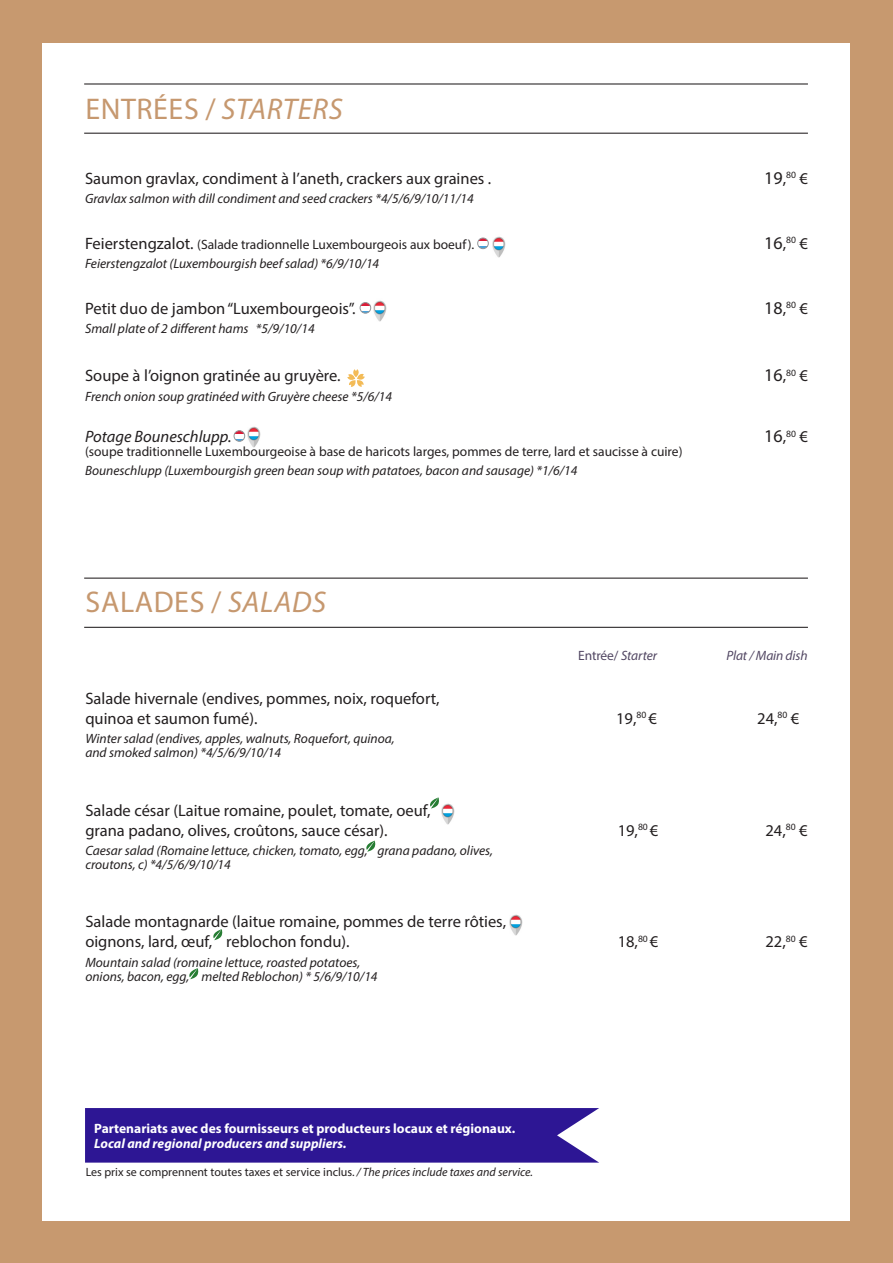
<style>
.page{position:relative;width:893px;height:1263px;background:#c7996f}
.page>*{position:absolute;margin:0;border:0;box-sizing:border-box;transform-origin:0 0}
.t1{font:30px "Myriad Pro";letter-spacing:.02em;color:#c6986f}
.t2{font:18px "Myriad Pro";color:#231f20}
.t3{font:16.5px "Myriad Pro";color:#231f20}
.t4{font:italic 16.5px "Myriad Pro";color:#231f20}
.t5{font:italic 13.5px "Myriad Pro";color:#231f20}
.t6{font:13.5px "Myriad Pro";color:#231f20}
.t7{font:700 13.5px "Myriad Pro";color:#fff}
.t8{font:italic 700 13.5px "Myriad Pro";color:#fff}
.t9{font:13.5px "Myriad Pro";letter-spacing:-.01em;color:#514662}
.t10{font:italic 13.5px "Myriad Pro";letter-spacing:-.01em;color:#514662}
.t11{font:12px "Myriad Pro";color:#231f20}
.s1{font-style:italic}
.s2{font-size:16.5px}
</style>
<div class="page">
<div style="left:43px;top:43px;width:807px;height:1177px;background:#fff"></div>
<hr style="left:84px;top:83px;width:724px;height:2px;background:#231f20">
<hr style="left:84px;top:133px;width:724px;height:1px;background:#231f20">
<hr style="left:84px;top:578px;width:724px;height:1px;background:#231f20">
<hr style="left:84px;top:627px;width:724px;height:1px;background:#231f20">
<div style="left:85px;top:1108px;width:514px;height:54px;background:#2d1694"></div>
<svg style="left:347px;top:369px;width:18px;height:18px"></svg>
<svg style="left:478px;top:238px;width:10px;height:11px"></svg>
<div style="left:478px;top:238px;width:10px;height:11px;border:1px solid #939598;border-radius:50%"></div>
<svg style="left:360px;top:303px;width:11px;height:10px"></svg>
<div style="left:360px;top:302px;width:11px;height:11px;border:1px solid #939598;border-radius:50%"></div>
<svg style="left:234px;top:431px;width:11px;height:10px"></svg>
<div style="left:234px;top:431px;width:11px;height:10px;border:1px solid #939598;border-radius:50%"></div>
<svg style="left:430px;top:797px;width:9px;height:11px"></svg>
<svg style="left:366px;top:841px;width:10px;height:11px"></svg>
<svg style="left:213px;top:929px;width:10px;height:11px"></svg>
<svg style="left:189px;top:968px;width:10px;height:11px"></svg>
<img style="left:492px;top:236px;width:13px;height:22px">
<img style="left:374px;top:300px;width:13px;height:22px">
<img style="left:247px;top:426px;width:13px;height:22px">
<img style="left:509px;top:914px;width:13px;height:22px">
<img style="left:441px;top:803px;width:14px;height:22px">
<p class="t1" style="left:85px;top:90px;width:259px">ENTRÉES / <span class="s1">STARTERS</span></p>
<p class="t3" style="left:85px;top:168px;width:408px">Saumon gravlax, condiment à l’aneth, crackers aux graines .</p>
<p class="t2" style="left:764px;top:166px;width:45px">19<span class="s2">,</span><sup>80</sup> <span class="s2">€</span></p>
<p class="t5" style="left:85px;top:190px;width:390px">Gravlax salmon with dill condiment and seed crackers *4/5/6/9/10/11/14</p>
<p class="t6" style="left:85px;top:236px;width:391px"><span class="s2">Feierstengzalot.</span> (Salade tradionnelle Luxembourgeois aux boeuf).</p>
<p class="t2" style="left:764px;top:231px;width:45px">16<span class="s2">,</span><sup>80</sup> <span class="s2">€</span></p>
<p class="t5" style="left:85px;top:255px;width:296px">Feierstengzalot (Luxembourgish beef salad) *6/9/10/14</p>
<p class="t3" style="left:85px;top:298px;width:272px">Petit duo de jambon “Luxembourgeois”.</p>
<p class="t2" style="left:764px;top:297px;width:45px">18<span class="s2">,</span><sup>80</sup> <span class="s2">€</span></p>
<p class="t5" style="left:85px;top:320px;width:231px">Small plate of 2 different hams *5/9/10/14</p>
<p class="t3" style="left:85px;top:365px;width:257px">Soupe à l’oignon gratinée au gruyère.</p>
<p class="t2" style="left:764px;top:364px;width:45px">16<span class="s2">,</span><sup>80</sup> <span class="s2">€</span></p>
<p class="t5" style="left:85px;top:388px;width:308px">French onion soup gratinéed with Gruyère cheese *5/6/14</p>
<p class="t4" style="left:85px;top:426px;width:148px">Potage Bouneschlupp.</p>
<p class="t2" style="left:764px;top:425px;width:45px">16<span class="s2">,</span><sup>80</sup> <span class="s2">€</span></p>
<p class="t6" style="left:85px;top:443px;width:599px">(soupe traditionnelle Luxembourgeoise à base de haricots larges, pommes de terre, lard et saucisse à cuire)</p>
<p class="t5" style="left:85px;top:463px;width:494px">Bouneschlupp (Luxembourgish green bean soup with patatoes, bacon and sausage) *1/6/14</p>
<p class="t1" style="left:86px;top:584px;width:242px">SALADES / <span class="s1">SALADS</span></p>
<p class="t9" style="left:578px;top:647px;width:80px">Entrée/ <span class="s1">Starter</span></p>
<p class="t10" style="left:726px;top:647px;width:83px">Plat / Main dish</p>
<p class="t3" style="left:85px;top:688px;width:356px">Salade hivernale (endives, pommes, noix, roquefort,</p>
<p class="t3" style="left:85px;top:708px;width:174px">quinoa et saumon fumé).</p>
<p class="t3" style="left:616px;top:708px;width:42px">19,<sup>80</sup> €</p>
<p class="t3" style="left:757px;top:708px;width:44px">24,<sup>80</sup> €</p>
<p class="t5" style="left:85px;top:730px;width:311px">Winter salad (endives, apples, walnuts, Roquefort, quinoa,</p>
<p class="t5" style="left:85px;top:744px;width:197px">and smoked salmon) *4/5/6/9/10/14</p>
<p class="t3" style="left:85px;top:800px;width:347px">Salade césar (Laitue romaine, poulet, tomate, oeuf,</p>
<p class="t3" style="left:85px;top:820px;width:304px">grana padano, olives, croûtons, sauce césar).</p>
<p class="t3" style="left:618px;top:820px;width:42px">19,<sup>80</sup> €</p>
<p class="t3" style="left:765px;top:820px;width:44px">24,<sup>80</sup> €</p>
<p class="t5" style="left:85px;top:842px;width:409px">Caesar salad (Romaine lettuce, chicken, tomato, egg, grana padano, olives,</p>
<p class="t5" style="left:85px;top:856px;width:147px">croutons, c) *4/5/6/9/10/14</p>
<p class="t3" style="left:85px;top:912px;width:422px">Salade montagnarde (laitue romaine, pommes de terre rôties,</p>
<p class="t3" style="left:85px;top:931px;width:266px">oignons, lard, œuf, reblochon fondu).</p>
<p class="t3" style="left:618px;top:931px;width:42px">18,<sup>80</sup> €</p>
<p class="t3" style="left:765px;top:931px;width:44px">22,<sup>80</sup> €</p>
<p class="t5" style="left:85px;top:954px;width:276px">Mountain salad (romaine lettuce, roasted potatoes,</p>
<p class="t5" style="left:85px;top:968px;width:294px">onions, bacon, egg, melted Reblochon) * 5/6/9/10/14</p>
<p class="t7" style="left:94px;top:1119px;width:423px">Partenariats avec des fournisseurs et producteurs locaux et régionaux.</p>
<p class="t8" style="left:94px;top:1134px;width:254px">Local and regional producers and suppliers.</p>
<p class="t11" style="left:86px;top:1164px;width:449px">Les prix se comprennent toutes taxes et service inclus. <span class="s1">/ The prices include taxes and service.</span></p>
</div>
